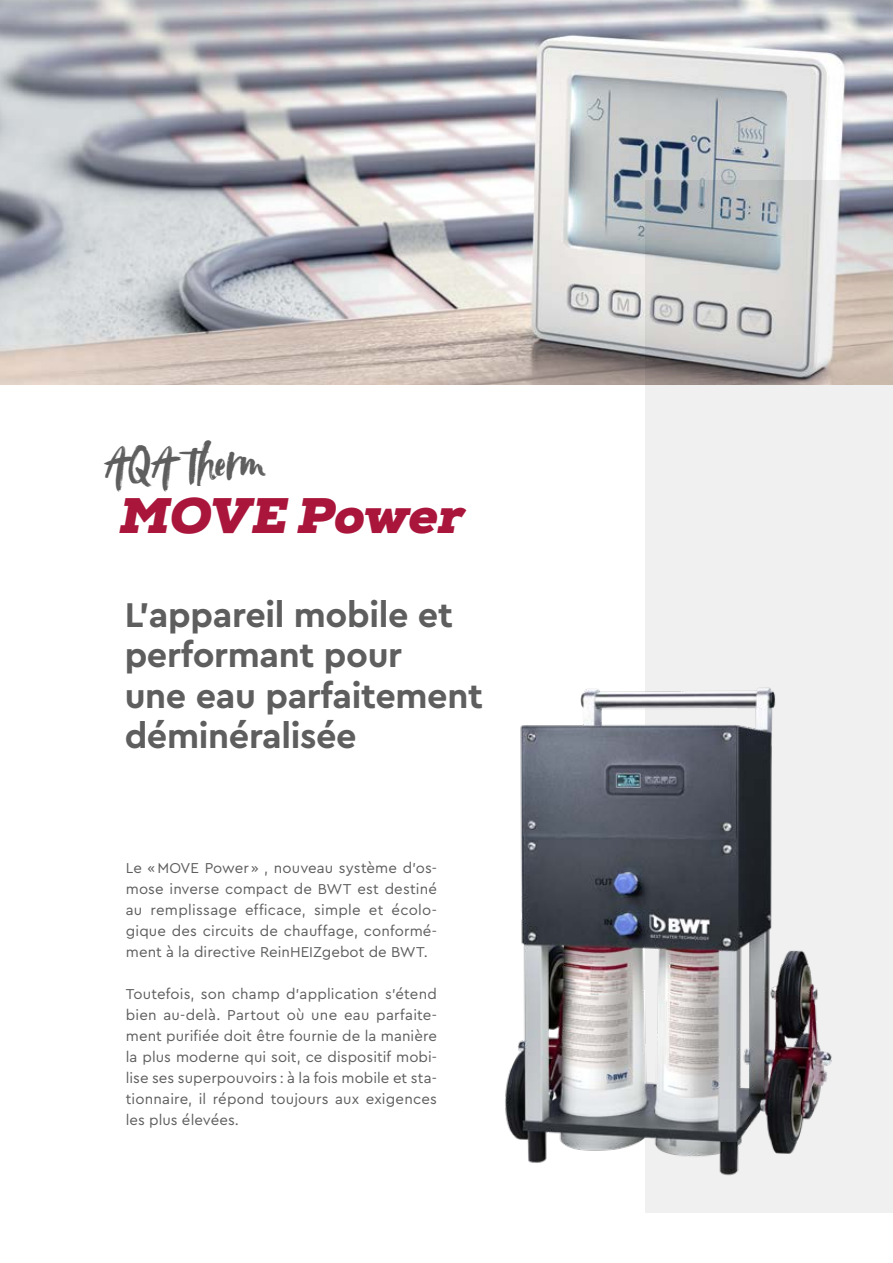
<style>
.page{position:relative;width:893px;height:1263px;background:#fff}
.page>*{position:absolute;margin:0;border:0;box-sizing:border-box;transform-origin:0 0}
.t1{font:italic 900 49.8px "Nexa Slab";letter-spacing:-.015em;color:#a9153b}
.t2{font:49.8px "Avallon";color:#5f5e5e}
.t3{font:700 36px/40.5px "Cera PRO";letter-spacing:-.01em;color:#5f5e5e}
.Lauftext_10Pt{font:15px/21px "Cera PRO";letter-spacing:.01em;color:#5f5e5e;text-align:justify}
</style>
<div class="page">
<img style="left:0;top:0;width:893px;height:384px">
<svg style="left:645px;top:180px;width:248px;height:1032px;fill:#f0f0f1"></svg>
<img style="left:505px;top:667px;width:334px;height:527px">
<p class="t2" style="left:105px;top:431px;width:162px">AQA therm</p>
<p class="t1" style="left:120px;top:484px;width:346px">MOVE Power</p>
<p class="t3" style="left:125px;top:593px;width:360px">L’appareil mobile et performant pour<br>une eau parfaitement déminéralisée</p>
<p class="Lauftext_10Pt" style="left:126px;top:857px;width:313px">Le « MOVE Power » , nouveau système d’os&shy;mose inverse compact de BWT est destiné au remplissage efficace, simple et écolo&shy;gique des circuits de chauffage, conformé&shy;ment à la directive ReinHEIZgebot de BWT.</p>
<p class="Lauftext_10Pt" style="left:126px;top:983px;width:313px">Toutefois, son champ d’application s’étend bien au-delà. Partout où une eau parfaite&shy;ment purifiée doit être fournie de la manière la plus moderne qui soit, ce dispositif mobi&shy;lise ses superpouvoirs : à la fois mobile et sta&shy;tionnaire, il répond toujours aux exigences les plus élevées.</p>
</div>
